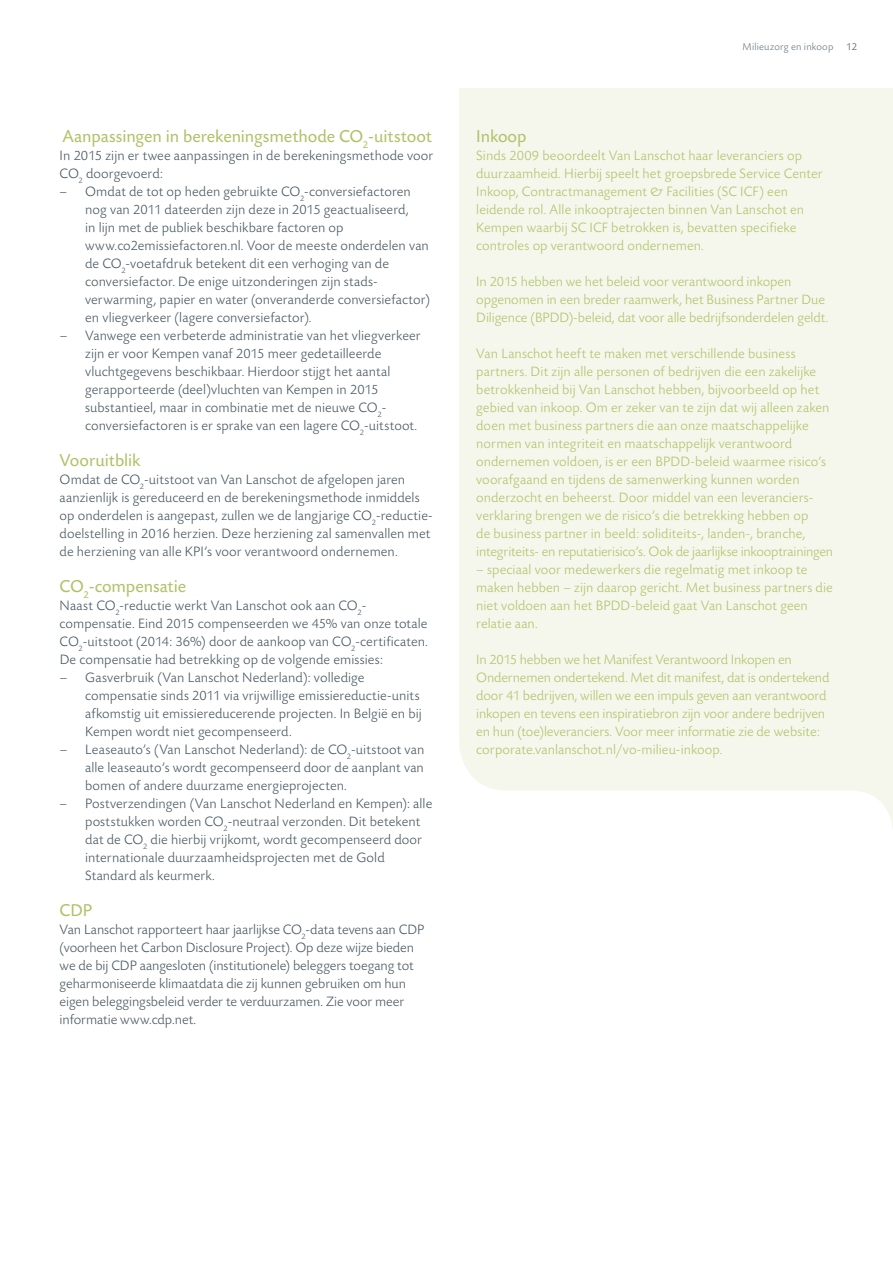
<style>
.page{position:relative;width:893px;height:1263px;background:#fff}
.page>*{position:absolute;margin:0;border:0;box-sizing:border-box;transform-origin:0 0}
.t1{font:18px "Today Sans BEFOP";letter-spacing:-.005em;color:#b0c268}
.t2{font:300 14.25px/18px "Today Sans BEFOP";letter-spacing:.005em;color:#45555f}
.t3{font:300 14.25px/18px "Today Sans BEFOP";letter-spacing:.005em;color:#b0c268}
.t4{font:300 10.5px "Today Sans BEFOP";letter-spacing:.015em;color:#64747e}
.s1{color:#45555f}
</style>
<div class="page">
<div style="left:459px;top:88px;width:434px;height:752px;background:#f5f7ed"></div>
<svg style="left:459px;top:750px;width:434px;height:90px;fill:#fff"></svg>
<p class="t1" style="left:63px;top:127px;width:371px">Aanpassingen in berekeningsmethode CO<sub>2</sub>-uitstoot</p>
<p class="t2" style="left:60px;top:147px;width:375px">In 2015 zijn er twee aanpassingen in de berekeningsmethode voor<br>CO<sub>2</sub> doorgevoerd:</p>
<p class="t2" style="left:85px;top:183px;width:346px;text-indent:-26px">– Omdat de tot op heden gebruikte CO<sub>2</sub>-conversiefactoren nog van 2011 dateerden zijn deze in 2015 geactualiseerd,<br>in lijn met de publiek beschikbare factoren op www.co2emissiefactoren.nl. Voor de meeste onderdelen van de CO<sub>2</sub>-voetafdruk betekent dit een verhoging van de conversiefactor. De enige uitzonderingen zijn stads&shy;verwarming, papier en water (onveranderde conversiefactor) en vliegverkeer (lagere conversiefactor).</p>
<p class="t2" style="left:85px;top:327px;width:337px;text-indent:-26px">– Vanwege een verbeterde administratie van het vliegverkeer zijn er voor Kempen vanaf 2015 meer gedetailleerde vluchtgegevens beschikbaar. Hierdoor stijgt het aantal gerapporteerde (deel)vluchten van Kempen in 2015 substantieel, maar in combinatie met de nieuwe CO<sub>2</sub>- conversiefactoren is er sprake van een lagere CO<sub>2</sub>-uitstoot.</p>
<p class="t1" style="left:60px;top:451px;width:82px">Vooruitblik</p>
<p class="t2" style="left:60px;top:471px;width:375px">Omdat de CO<sub>2</sub>-uitstoot van Van Lanschot de afgelopen jaren aanzienlijk is gereduceerd en de berekeningsmethode inmiddels op onderdelen is aangepast, zullen we de langjarige CO<sub>2</sub>-reductie&shy;doelstelling in 2016 herzien. Deze herziening zal samenvallen met de herziening van alle KPI’s voor verantwoord ondernemen.</p>
<p class="t1" style="left:60px;top:577px;width:128px">CO<sub>2</sub>-compensatie</p>
<p class="t2" style="left:60px;top:597px;width:370px">Naast CO<sub>2</sub>-reductie werkt Van Lanschot ook aan CO<sub>2</sub>- compensatie. Eind 2015 compenseerden we 45% van onze totale CO<sub>2</sub>-uitstoot (2014: 36%) door de aankoop van CO<sub>2</sub>-certificaten.<br>De compensatie had betrekking op de volgende emissies:</p>
<p class="t2" style="left:85px;top:669px;width:338px;text-indent:-26px">– Gasverbruik (Van Lanschot Nederland): volledige compensatie sinds 2011 via vrijwillige emissiereductie-units afkomstig uit emissiereducerende projecten. In België en bij Kempen wordt niet gecompenseerd.</p>
<p class="t2" style="left:85px;top:741px;width:341px;text-align:justify;text-indent:-26px">– Leaseauto’s (Van Lanschot Nederland): de CO<sub>2</sub>-uitstoot van alle leaseauto’s wordt gecompenseerd door de aanplant van bomen of andere duurzame energieprojecten.</p>
<p class="t2" style="left:85px;top:795px;width:349px;text-indent:-26px">– Postverzendingen (Van Lanschot Nederland en Kempen): alle poststukken worden CO<sub>2</sub>-neutraal verzonden. Dit betekent dat de CO<sub>2</sub> die hierbij vrijkomt, wordt gecompenseerd door internationale duurzaamheidsprojecten met de Gold Standard als keurmerk.</p>
<p class="t1" style="left:60px;top:901px;width:34px">CDP</p>
<p class="t2" style="left:60px;top:921px;width:366px">Van Lanschot rapporteert haar jaarlijkse CO<sub>2</sub>-data tevens aan CDP (voorheen het Carbon Disclosure Project). Op deze wijze bieden we de bij CDP aangesloten (institutionele) beleggers toegang tot geharmoniseerde klimaatdata die zij kunnen gebruiken om hun eigen beleggingsbeleid verder te verduurzamen. Zie voor meer informatie www.cdp.net.</p>
<p class="t4" style="left:743px;top:41px;width:116px">Milieuzorg en inkoop <span class="s1">12</span></p>
<p class="t1" style="left:476px;top:127px;width:52px">Inkoop</p>
<p class="t3" style="left:476px;top:147px;width:348px">Sinds 2009 beoordeelt Van Lanschot haar leveranciers op duurzaamheid. Hierbij speelt het groepsbrede Service Center Inkoop, Contractmanagement &amp; Facilities (SC ICF) een leidende rol. Alle inkooptrajecten binnen Van Lanschot en Kempen waarbij SC ICF betrokken is, bevatten specifieke controles op verantwoord ondernemen.</p>
<p class="t3" style="left:476px;top:273px;width:354px">In 2015 hebben we het beleid voor verantwoord inkopen opgenomen in een breder raamwerk, het Business Partner Due<br>Diligence (BPDD)-beleid, dat voor alle bedrijfsonderdelen geldt.</p>
<p class="t3" style="left:476px;top:345px;width:358px">Van Lanschot heeft te maken met verschillende business partners. Dit zijn alle personen of bedrijven die een zakelijke betrokkenheid bij Van Lanschot hebben, bijvoorbeeld op het gebied van inkoop. Om er zeker van te zijn dat wij alleen zaken doen met business partners die aan onze maatschappelijke normen van integriteit en maatschappelijk verantwoord ondernemen voldoen, is er een BPDD-beleid waarmee risico’s voorafgaand en tijdens de samenwerking kunnen worden onderzocht en beheerst. Door middel van een leveranciers&shy;verklaring brengen we de risico’s die betrekking hebben op<br>de business partner in beeld: soliditeits-, landen-, branche, integriteits- en reputatierisico’s. Ook de jaarlijkse inkooptrainingen</p>
<p class="t3" style="left:476px;top:561px;width:358px">– speciaal voor medewerkers die regelmatig met inkoop te maken hebben – zijn daarop gericht. Met business partners die niet voldoen aan het BPDD-beleid gaat Van Lanschot geen relatie aan.</p>
<p class="t3" style="left:476px;top:651px;width:355px">In 2015 hebben we het Manifest Verantwoord Inkopen en Ondernemen ondertekend. Met dit manifest, dat is ondertekend door 41 bedrijven, willen we een impuls geven aan verantwoord inkopen en tevens een inspiratiebron zijn voor andere bedrijven en hun (toe)leveranciers. Voor meer informatie zie de website: corporate.vanlanschot.nl/vo-milieu-inkoop.</p>
</div>
